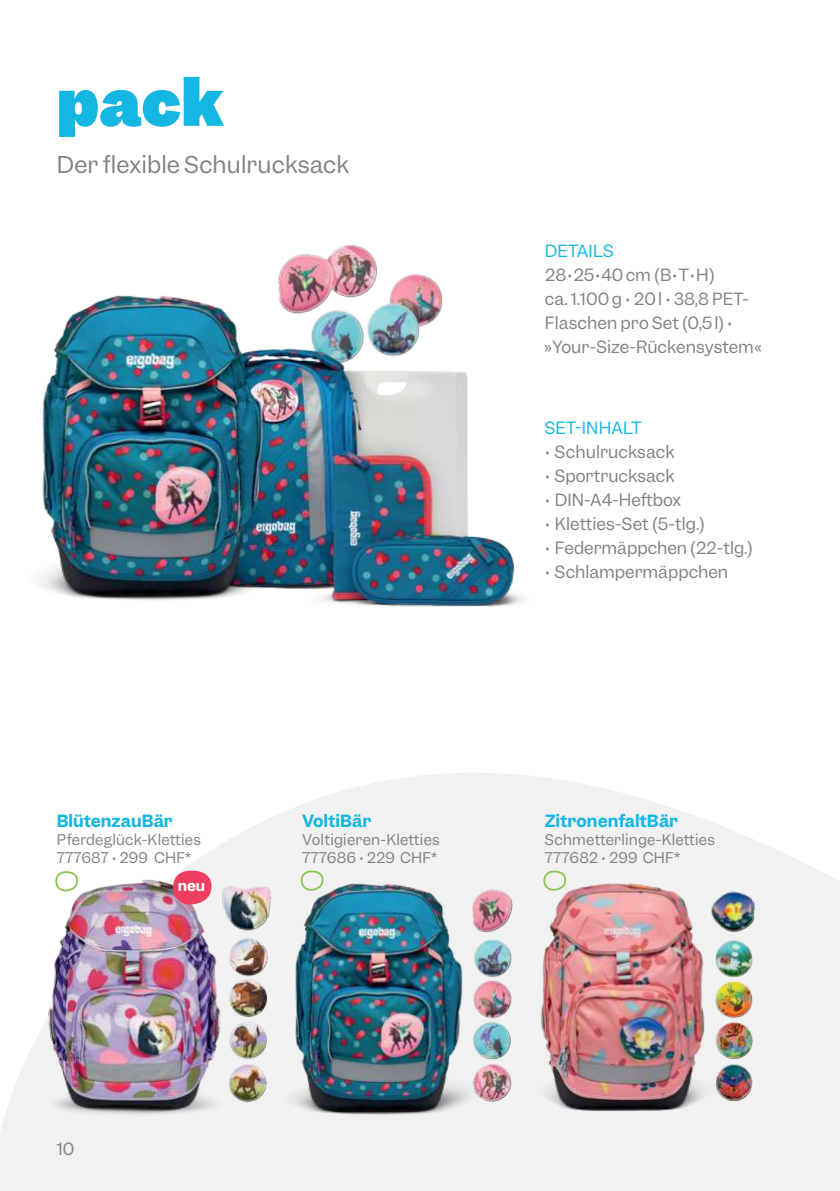
<style>
.page{position:relative;width:840px;height:1191px;background:#fff}
.page>*{position:absolute;margin:0;border:0;box-sizing:border-box;transform-origin:0 0}
.t1{font:900 60px "Ergobag Garnett";color:#13b7e1}
.t2{font:22px "Ergobag Garnett";letter-spacing:.005em;color:#808284}
.t3{font:16px/24px "Ergobag Garnett";letter-spacing:.005em;color:#808284}
.t4{font:600 16px "Ergobag Garnett";color:#13b7e1}
.t5{font:16px "Ergobag Garnett";letter-spacing:.005em;color:#13b7e1}
.t6{font:14px/18.6px "Ergobag Garnett";letter-spacing:.015em;color:#808284}
.t7{font:600 14px "Ergobag Garnett";color:#fff}
</style>
<div class="page">
<svg style="left:0;top:773px;width:839px;height:418px;fill:#f1f1f2"></svg>
<img style="left:529px;top:775px;width:242px;height:353px">
<img style="left:41px;top:245px;width:482px;height:362px">
<img style="left:285px;top:775px;width:244px;height:353px">
<img style="left:40px;top:775px;width:243px;height:353px">
<svg style="left:172px;top:869px;width:39px;height:37px"></svg>
<svg style="left:56px;top:871px;width:23px;height:21px"></svg>
<svg style="left:301px;top:870px;width:23px;height:21px"></svg>
<svg style="left:543px;top:870px;width:23px;height:21px"></svg>
<h1 class="t1" style="left:57px;top:76px;width:168px">pack</h1>
<h2 class="t2" style="left:57px;top:155px;width:294px">Der flexible Schulrucksack</h2>
<p class="t4" style="left:57px;top:814px;width:117px">BlütenzauBär</p>
<p class="t6" style="left:57px;top:832px;width:146px;line-height:18px">Pferdeglück-Kletties<br>777687 • 299 CHF*</p>
<p class="t7" style="left:177px;top:879px;width:29px">neu</p>
<p class="t4" style="left:302px;top:813px;width:70px">VoltiBär</p>
<p class="t6" style="left:302px;top:831px;width:139px">Voltigieren-Kletties<br>777686 • 229 CHF*</p>
<p class="t3" style="left:57px;top:1138px;width:19px">10</p>
<p class="t5" style="left:544px;top:244px;width:70px">DETAILS</p>
<p class="t3" style="left:544px;top:264px;width:218px">28 • 25 • 40 cm ( B • T • H )<br>ca. 1.100 g • 20 l • 38,8 PET-<br>Flaschen pro Set (0,5 l) •<br>» Your-Size-Rückensystem «</p>
<p class="t5" style="left:544px;top:421px;width:98px">SET-INHALT</p>
<p class="t3" style="left:544px;top:441px;width:131px">• Schulrucksack</p>
<p class="t3" style="left:544px;top:465px;width:131px">• Sportrucksack</p>
<p class="t3" style="left:544px;top:489px;width:138px">• DIN-A4-Heftbox</p>
<p class="t3" style="left:544px;top:513px;width:161px">• Kletties-Set ( 5-tlg. )</p>
<p class="t3" style="left:544px;top:537px;width:209px">• Federmäppchen ( 22-tlg. )</p>
<p class="t3" style="left:544px;top:561px;width:185px">• Schlampermäppchen</p>
<p class="t4" style="left:544px;top:813px;width:135px">ZitronenfaltBär</p>
<p class="t6" style="left:544px;top:831px;width:172px">Schmetterlinge-Kletties<br>777682 • 299 CHF*</p>
</div>
